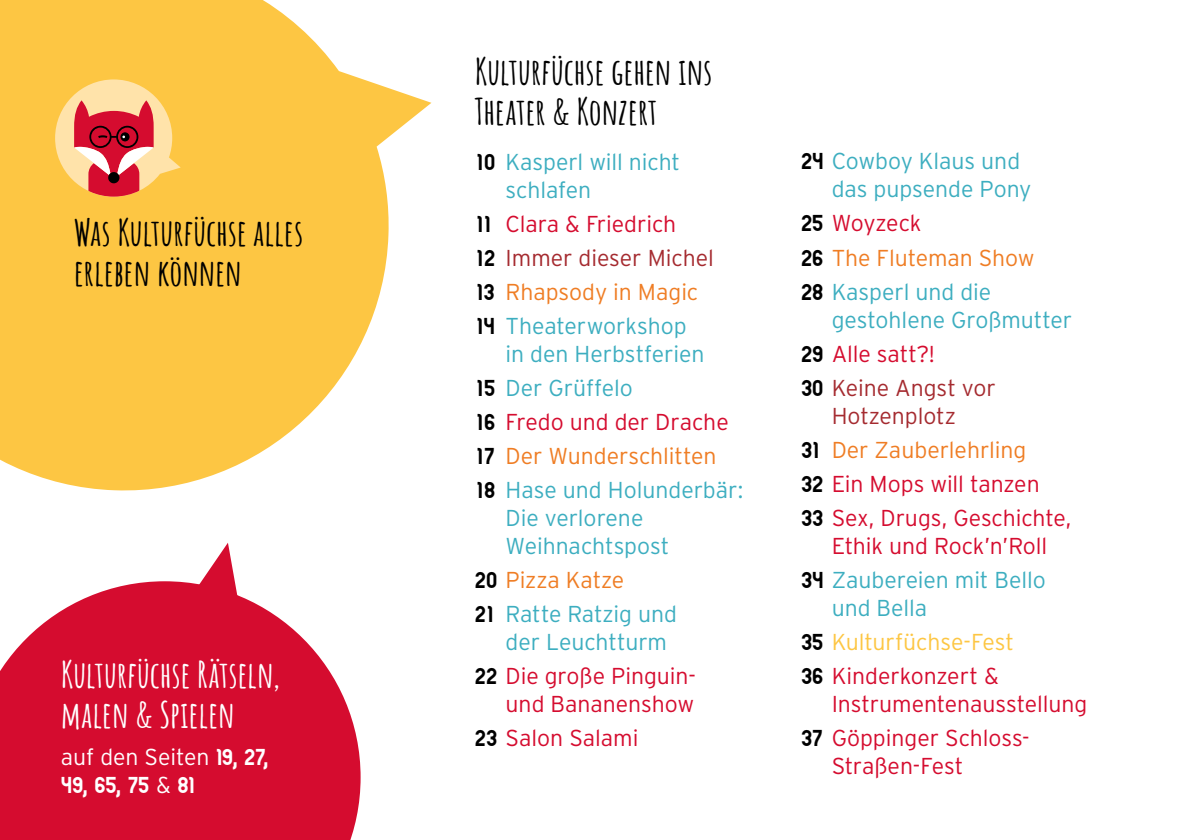
<style>
.page{position:relative;width:1191px;height:840px;background:#fff}
.page>*{position:absolute;margin:0;border:0;box-sizing:border-box;transform-origin:0 0}
.t1{font:700 36px/40px "Amatic SC";letter-spacing:-.01em;color:#000}
.t2{font:700 36px/40px "Amatic SC";color:#fff}
.t3{font:300 23px/34px "Interstate";letter-spacing:-.005em;color:#3daec0}
.t4{font:300 23px/34px "Interstate";letter-spacing:-.005em;color:#d50c2f}
.t5{font:300 23px/34px "Interstate";letter-spacing:-.005em;color:#a52b30}
.t6{font:300 23px/34px "Interstate";letter-spacing:-.005em;color:#fdc643}
.t7{font:300 23px/34px "Interstate";letter-spacing:-.005em;color:#ef7d24}
.t8{font:300 23px "Interstate";letter-spacing:-.005em;color:#fff}
.t9{font:700 23px "Gilbert";letter-spacing:-.01em;color:#fff}
.s1{font-family:"Gilbert";font-weight:700}
.s2{font-family:"Interstate";font-weight:300}
.s3{font-family:"Gilbert";font-weight:700;color:#000}
.s4{color:#d50c2f}
.s5{color:#ef7d24}
.s6{color:#3daec0}
.s7{color:#a52b30}
</style>
<div class="page">
<svg style="left:0;top:581px;width:360px;height:258px;background:#da2c4b"></svg>
<svg style="left:0;top:0;width:431px;height:491px;fill:#fdc643"></svg>
<svg style="left:55px;top:79px;width:126px;height:117px;background:#eb996b"></svg>
<svg style="left:191px;top:543px;width:50px;height:74px"></svg>
<h1 class="t1" style="left:74px;top:210px;width:231px">Was Kulturfüchse alles erleben können</h1>
<h1 class="t2" style="left:61px;top:652px;width:221px">Kulturfüchse Rätseln, malen &amp; Spielen</h1>
<p class="t8" style="left:61px;top:743px;width:209px">auf den Seiten <span class="s1">19, 27,</span></p>
<p class="t9" style="left:61px;top:769px;width:135px">49, 65, 75 <span class="s2">&amp;</span> 81</p>
<h1 class="t1" style="left:475px;top:49px;width:239px">Kulturfüchse gehen ins<br>Theater &amp; Konzert</h1>
<p class="t3" style="left:505px;top:147px;width:176px;line-height:28px;text-indent:-29px"><span class="s3">10</span> Kasperl will nicht schlafen</p>
<p class="t5" style="left:477px;top:206px;width:238px"><span class="s3">11</span> <span class="s4">Clara &amp; Friedrich<br></span><span class="s3">12</span> Immer dieser Michel<br><span class="s3">13</span> <span class="s5">Rhapsody in Magic<br></span><span class="s3">14</span> <span class="s6">Theaterworkshop</span></p>
<p class="t3" style="left:477px;top:336px;width:268px;text-indent:29px">in den Herbstferien<br><span class="s3">15</span> Der Grüffelo<br><span class="s3">16</span> <span class="s4">Fredo und der Drache<br></span><span class="s3">17</span> <span class="s5">Der Wunderschlitten<br></span><span class="s3">18</span> Hase und Holunderbär:</p>
<p class="t3" style="left:505px;top:503px;width:165px;line-height:28px">Die verlorene<br>Weihnachtspost</p>
<p class="t3" style="left:475px;top:562px;width:203px"><span class="s3">20</span> <span class="s5">Pizza Katze<br></span><span class="s3">21</span> Ratte Ratzig und</p>
<p class="t4" style="left:475px;top:624px;width:222px;text-align:center"><span class="s6">der Leuchtturm<br></span><span class="s3">22</span> Die große Pinguin-</p>
<p class="t4" style="left:475px;top:686px;width:221px;text-indent:31px">und Bananenshow<br><span class="s3">23</span> Salon Salami</p>
<p class="t3" style="left:831px;top:147px;width:201px;line-height:28px;text-indent:-31px"><span class="s3">24</span> Cowboy Klaus und das pupsende Pony</p>
<p class="t7" style="left:801px;top:206px;width:235px"><span class="s3">25</span> <span class="s4">Woyzeck<br></span><span class="s3">26</span> The Fluteman Show<br><span class="s3">28</span> <span class="s6">Kasperl und die</span></p>
<p class="t3" style="left:801px;top:302px;width:273px;text-indent:31px">gestohlene Großmutter<br><span class="s3">29</span> <span class="s4">Alle satt?!<br></span><span class="s3">30</span> <span class="s7">Keine Angst vor</span></p>
<p class="t4" style="left:801px;top:398px;width:272px;text-indent:31px"><span class="s7">Hotzenplotz<br></span><span class="s3">31</span> <span class="s5">Der Zauberlehrling<br></span><span class="s3">32</span> Ein Mops will tanzen<br><span class="s3">33</span> Sex, Drugs, Geschichte,</p>
<p class="t4" style="left:801px;top:528px;width:248px;text-align:right">Ethik und Rock’n’Roll<br><span class="s3">34</span> <span class="s6">Zaubereien mit Bello</span></p>
<p class="t6" style="left:801px;top:590px;width:214px;text-indent:31px"><span class="s6">und Bella<br></span><span class="s3">35</span> Kulturfüchse-Fest<br><span class="s3">36</span> <span class="s4">Kinderkonzert &amp;</span></p>
<p class="t4" style="left:801px;top:686px;width:288px;text-indent:31px">Instrumentenausstellung<br><span class="s3">37</span> Göppinger Schloss-</p>
<p class="t4" style="left:831px;top:748px;width:133px">Straßen-Fest</p>
</div>
